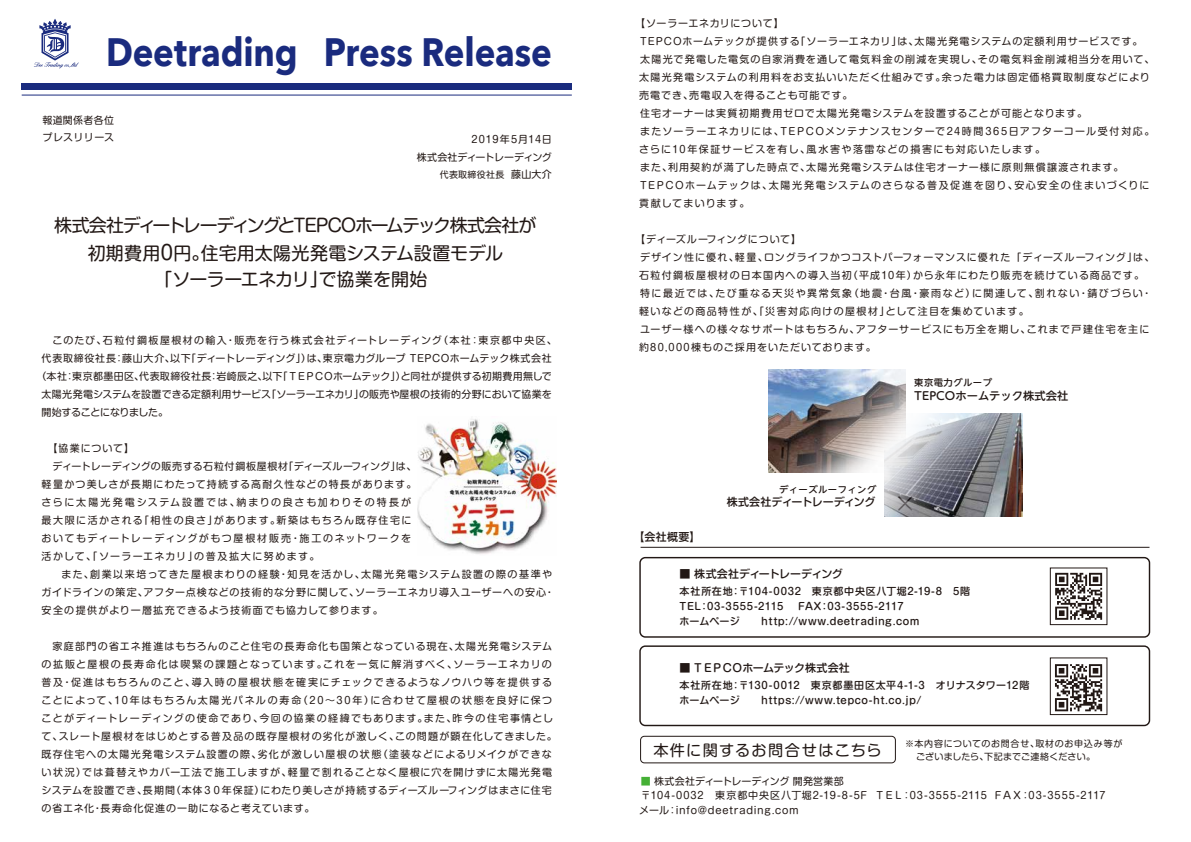
<style>
.page{position:relative;width:1191px;height:842px;background:#fff}
.page>*{position:absolute;margin:0;border:0;box-sizing:border-box;transform-origin:0 0}
.t1{font:700 39.5px "Avenir Next";letter-spacing:-.005em;color:#1a2b7e;scale:.88 1}
.t2{font:22.6px "Koz Go Pr 6 N";color:#221815}
.t3{font:18px/28px "Shin M Go Pro";letter-spacing:-.055em;color:#221815;text-align:center}
.t4{font:18px "Shin M Go Pro";letter-spacing:-.02em;color:#221815}
.t5{font:15.2px "Shin M Go Pro";letter-spacing:.08em;color:#221815}
.t6{font:500 11.2px "UD Shin M Go Pr 6";color:#221815}
.t7{font:500 11px "Shin M Go Pro";letter-spacing:-.045em;color:#221815}
.t8{font:10px/18px "Shin M Go Pro";letter-spacing:.105em;color:#221815}
.t9{font:500 10px/15px "Shin M Go Pro";letter-spacing:.05em;color:#221815}
.t10{font:10px/14.8px "Shin M Go Pro";letter-spacing:.06em;color:#221815}
.t11{font:10px "Shin M Go Pro";letter-spacing:.14em;color:#221815}
.t12{font:10px "Shin M Go Pro";letter-spacing:.025em;color:#221815}
.t13{font:10px "Shin M Go Pro";letter-spacing:.05em;color:#221815}
.t14{font:10px "Shin M Go Pro";letter-spacing:.01em;color:#221815}
.t15{font:10px "Shin M Go Pro";letter-spacing:.075em;color:#221815}
.t16{font:10px "Shin M Go Pro";letter-spacing:.13em;color:#221815}
.t17{font:10px "Shin M Go Pro";letter-spacing:.005em;color:#221815}
.t18{font:10px "Shin M Go Pro";letter-spacing:.145em;color:#221815}
.t19{font:10px "Shin M Go Pro";letter-spacing:.18em;color:#221815}
.t20{font:10px "Shin M Go Pro";letter-spacing:.135em;color:#221815}
.t21{font:10px/17.5px "Shin M Go Pro";letter-spacing:.02em;color:#221815;text-align:right}
.t22{font:10px/17.5px "Shin M Go Pro";letter-spacing:.03em;color:#221815}
.t23{font:10px "Shin M Go Pro";letter-spacing:-.04em;color:#221815}
.t24{font:500 9.2px "UD Shin M Go Pr 6";letter-spacing:.05em;color:#221815}
.t25{font:9px/13px "Shin M Go Pro";letter-spacing:.06em;color:#221815}
.t26{font:9px "Shin M Go Pro";letter-spacing:.04em;color:#221815}
.s1{font-size:10px}
.s2{font-size:20px}
.s3{color:#45b035}
</style>
<div class="page">
<svg style="left:34px;top:19px;width:45px;height:49px"></svg>
<div style="left:22px;top:83px;width:550px;height:6px;background:#1a2b7e"></div>
<hr style="left:22px;top:95px;width:550px;height:1px;background:#1a2b7e">
<img style="left:417px;top:419px;width:140px;height:135px">
<div style="left:640px;top:736px;width:255px;height:27px;border:1px solid #221815;border-radius:4px"></div>
<svg style="left:1055px;top:573px;width:47px;height:47px"></svg>
<div style="left:1049px;top:567px;width:58px;height:58px;border:1px solid #221815"></div>
<div style="left:639px;top:557px;width:511px;height:81px;border:1px solid #221815;border-radius:5px"></div>
<hr style="left:640px;top:547px;width:509px;height:1px;background:#221815">
<img style="left:768px;top:369px;width:137px;height:103px">
<img style="left:885px;top:414px;width:137px;height:103px">
<svg style="left:1055px;top:664px;width:47px;height:47px"></svg>
<div style="left:1049px;top:657px;width:58px;height:58px;border:1px solid #221815"></div>
<div style="left:639px;top:645px;width:511px;height:81px;border:1px solid #221815;border-radius:5px"></div>
<h1 class="t1" style="left:106px;top:18px;width:508px">Deetrading Press Release</h1>
<p class="t22" style="left:42px;top:110px;width:73px">報道関係者各位プレスリリース</p>
<p class="t21" style="left:417px;top:129px;width:137px">2019年5月14日<br>株式会社ディートレーディング</p>
<p class="t26" style="left:440px;top:167px;width:114px">代表取締役社長 <span class="s1">藤山大介</span></p>
<h3 class="t3" style="left:54px;top:209px;width:484px">株式会社ディートレーディングとTEPCOホームテック株式会社が初期費用<span class="s2">0</span>円。住宅用太陽光発電システム設置モデル</h3>
<h3 class="t4" style="left:154px;top:264px;width:275px">「ソーラーエネカリ」で協業を開始</h3>
<p class="t16" style="left:53px;top:332px;width:506px">このたび、石粒付鋼板屋根材の輸入・販売を行う株式会社ディートレーディング（本社：東京都中央区、</p>
<p class="t13" style="left:42px;top:350px;width:512px">代表取締役社長：藤山大介、以下「ディートレーディング」）は、東京電力グループ TEPCOホームテック株式会社</p>
<p class="t12" style="left:37px;top:368px;width:517px">（本社：東京都墨田区、代表取締役社長：岩崎辰之、以下「ＴＥＰＣＯホームテック」）と同社が提供する初期費用無しで</p>
<p class="t14" style="left:42px;top:386px;width:512px">太陽光発電システムを設置できる定額利用サービス「ソーラーエネカリ」の販売や屋根の技術的分野において協業を</p>
<p class="t23" style="left:42px;top:404px;width:128px">開始することになりました。</p>
<p class="t8" style="left:48px;top:438px;width:88px">【協業について】</p>
<p class="t17" style="left:53px;top:458px;width:365px">ディートレーディングの販売する石粒付鋼板屋根材「ディーズルーフィング」は、</p>
<p class="t8" style="left:42px;top:474px;width:376px">軽量かつ美しさが長期にわたって持続する高耐久性などの特長があります。</p>
<p class="t19" style="left:42px;top:494px;width:371px">さらに太陽光発電システム設置では、納まりの良さも加わりその特長が</p>
<p class="t11" style="left:42px;top:512px;width:371px">最大限に活かされる「相性の良さ」があります。新築はもちろん既存住宅に</p>
<p class="t18" style="left:42px;top:530px;width:371px">おいてもディートレーディングがもつ屋根材販売・施工のネットワークを</p>
<p class="t20" style="left:42px;top:548px;width:279px">活かして、「ソーラーエネカリ」の普及拡大に努めます。</p>
<p class="t11" style="left:62px;top:566px;width:492px">また、創業以来培ってきた屋根まわりの経験・知見を活かし、太陽光発電システム設置の際の基準や</p>
<p class="t15" style="left:42px;top:584px;width:514px">ガイドラインの策定、アフター点検などの技術的な分野に関して、ソーラーエネカリ導入ユーザーへの安心・</p>
<p class="t8" style="left:42px;top:600px;width:343px">安全の提供がより一層拡充できるよう技術面でも協力して参ります。</p>
<p class="t8" style="left:42px;top:636px;width:517px;text-indent:11px">家庭部門の省エネ推進はもちろんのこと住宅の長寿命化も国策となっている現在、太陽光発電システムの拡販と屋根の長寿命化は喫緊の課題となっています。これを一気に解消すべく、ソーラーエネカリの普及・促進はもちろんのこと、導入時の屋根状態を確実にチェックできるようなノウハウ等を提供することによって、10年はもちろん太陽光パネルの寿命（20～30年）に合わせて屋根の状態を良好に保つことがディートレーディングの使命であり、今回の協業の経緯でもあります。また、昨今の住宅事情として、スレート屋根材をはじめとする普及品の既存屋根材の劣化が激しく、この問題が顕在化してきました。既存住宅への太陽光発電システム設置の際、劣化が激しい屋根の状態（塗装などによるリメイクができない状況）では葺替えやカバー工法で施工しますが、軽量で割れることなく屋根に穴を開けずに太陽光発電システムを設置でき、長期間（本体３０年保証）にわたり美しさが持続するディーズルーフィングはまさに住宅の省エネ化・長寿命化促進の一助になると考えています。</p>
<p class="t8" style="left:639px;top:13px;width:517px;text-indent:-4px">【ソーラーエネカリについて】<br>TEPCOホームテックが提供する「ソーラーエネカリ」は、太陽光発電システムの定額利用サービスです。<br>太陽光で発電した電気の自家消費を通して電気料金の削減を実現し、その電気料金削減相当分を用いて、太陽光発電システムの利用料をお支払いいただく仕組みです。余った電力は固定価格買取制度などにより売電でき、売電収入を得ることも可能です。<br>住宅オーナーは実質初期費用ゼロで太陽光発電システムを設置することが可能となります。<br>またソーラーエネカリには、TEPCOメンテナンスセンターで24時間365日アフターコール受付対応。さらに10年保証サービスを有し、風水害や落雷などの損害にも対応いたします。<br>また、利用契約が満了した時点で、太陽光発電システムは住宅オーナー様に原則無償譲渡されます。TEPCOホームテックは、太陽光発電システムのさらなる普及促進を図り、安心安全の住まいづくりに貢献してまいります。</p>
<p class="t8" style="left:639px;top:229px;width:517px;text-indent:-4px">【ディーズルーフィングについて】<br>デザイン性に優れ、軽量、ロングライフかつコストパーフォーマンスに優れた 「ディーズルーフィング」は、石粒付鋼板屋根材の日本国内への導入当初（平成10年）から永年にわたり販売を続けている商品です。特に最近では、たび重なる天災や異常気象（地震・台風・豪雨など）に関連して、割れない・錆びづらい・軽いなどの商品特性が、「災害対応向けの屋根材」として注目を集めています。<br>ユーザー様への様々なサポートはもちろん、アフターサービスにも万全を期し、これまで戸建住宅を主に約80,000棟ものご採用をいただいております。</p>
<p class="t24" style="left:914px;top:375px;width:79px">東京電力グループ</p>
<p class="t6" style="left:914px;top:387px;width:156px">TEPCOホームテック株式会社</p>
<p class="t24" style="left:779px;top:482px;width:99px">ディーズルーフィング</p>
<p class="t7" style="left:726px;top:493px;width:150px">株式会社ディートレーディング</p>
<h2 class="t2" style="left:894px;top:491px;width:24px">×</h2>
<p class="t7" style="left:633px;top:528px;width:68px">【会社概要】</p>
<p class="t7" style="left:679px;top:565px;width:165px">■ 株式会社ディートレーディング</p>
<p class="t9" style="left:679px;top:582px;width:303px">本社所在地：〒104-0032　東京都中央区八丁堀2-19-8　5階　<br>TEL：03-3555-2115　 FAX：03-3555-2117<br>ホームページ　　http://www.deetrading.com</p>
<p class="t7" style="left:679px;top:659px;width:183px">■ ＴＥＰＣＯホームテック株式会社　</p>
<p class="t9" style="left:679px;top:676px;width:351px">本社所在地：〒130-0012　東京都墨田区太平4-1-3　オリナスタワー12階ホームページ　　https://www.tepco-ht.co.jp/</p>
<p class="t25" style="left:916px;top:736px;width:208px;text-indent:-11px">※本内容についてのお問合せ、取材のお申込み等がございましたら、下記までご連絡ください。</p>
<h3 class="t5" style="left:653px;top:738px;width:230px">本件に関するお問合せはこちら</h3>
<p class="t10" style="left:639px;top:772px;width:468px"><span class="s3">■</span> 株式会社ディートレーディング 開発営業部<br>〒104-0032　東京都中央区八丁堀2-19-8-5F ＴＥＬ：03-3555-2115 ＦＡＸ：03-3555-2117メール：info@deetrading.com</p>
</div>
